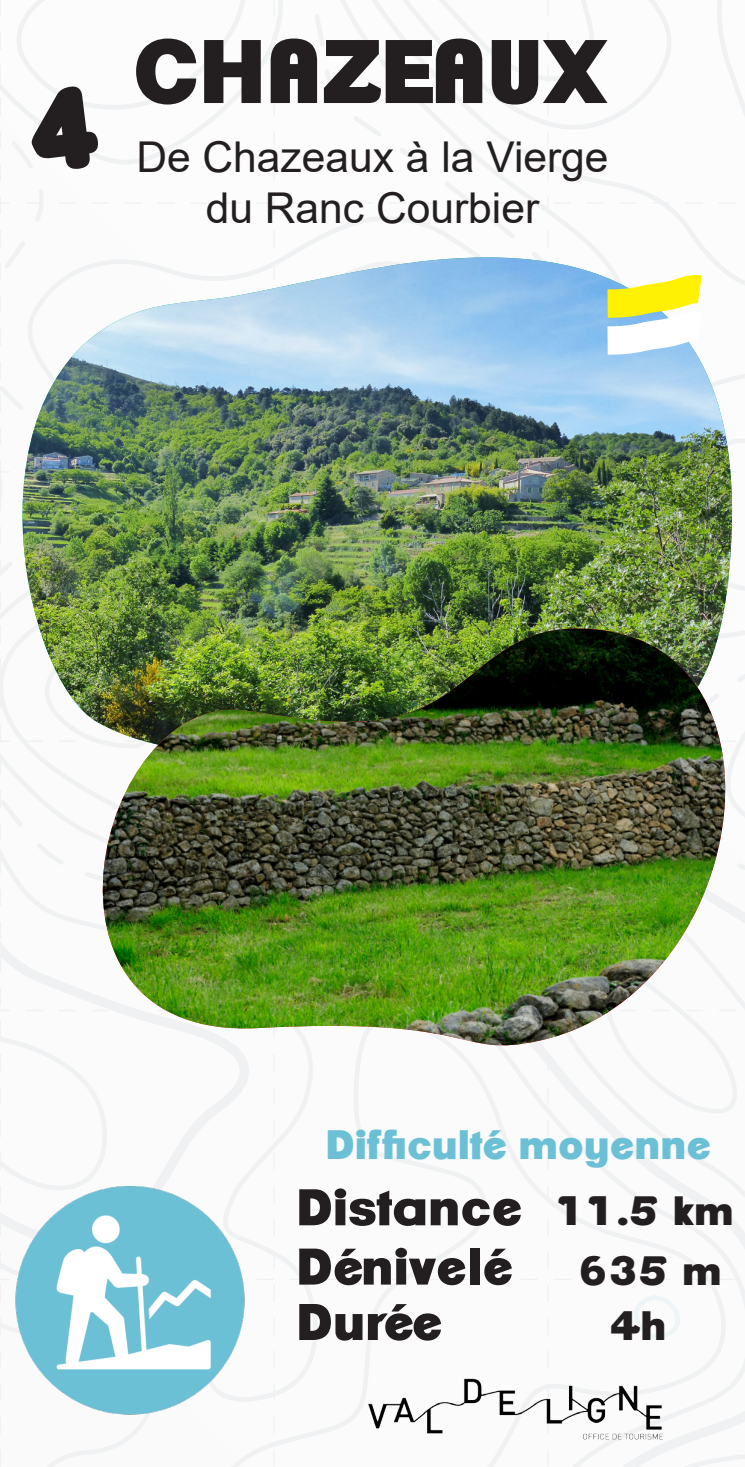
<style>
.page{position:relative;width:745px;height:1467px;background:#fff}
.page>*{position:absolute;margin:0;border:0;box-sizing:border-box;transform-origin:0 0}
.t1{font:800 87.5px "Clemente P Daq";color:#231f20}
.t2{font:800 50px "Clemente P Daq";color:#231f20}
.t3{font:42.5px "Arial";color:#231f20}
.t4{font:800 40px "Clemente P Daq";color:#6cc0d6}
.t5{font:800 40px "Clemente P Daq";color:#231f20}
.s1{font-size:40px}
</style>
<div class="page">
<img style="left:0;top:0;width:744px;height:1467px">
<p class="t1" style="left:133px;top:18px;width:476px">CHAZEAUX</p>
<p class="t3" style="left:136px;top:128px;width:473px">De Chazeaux à la Vierge</p>
<p class="t3" style="left:206px;top:179px;width:335px">du Ranc Courbier</p>
<p class="t4" style="left:325px;top:1120px;width:387px">Difficulté moyenne</p>
<p class="t2" style="left:296px;top:1177px;width:438px">Distance <span class="s1">11.5 km</span></p>
<p class="t2" style="left:296px;top:1236px;width:215px">Dénivelé</p>
<p class="t5" style="left:577px;top:1246px;width:145px">635 m</p>
<p class="t2" style="left:296px;top:1291px;width:148px">Durée</p>
<p class="t5" style="left:609px;top:1301px;width:58px">4h</p>
</div>
